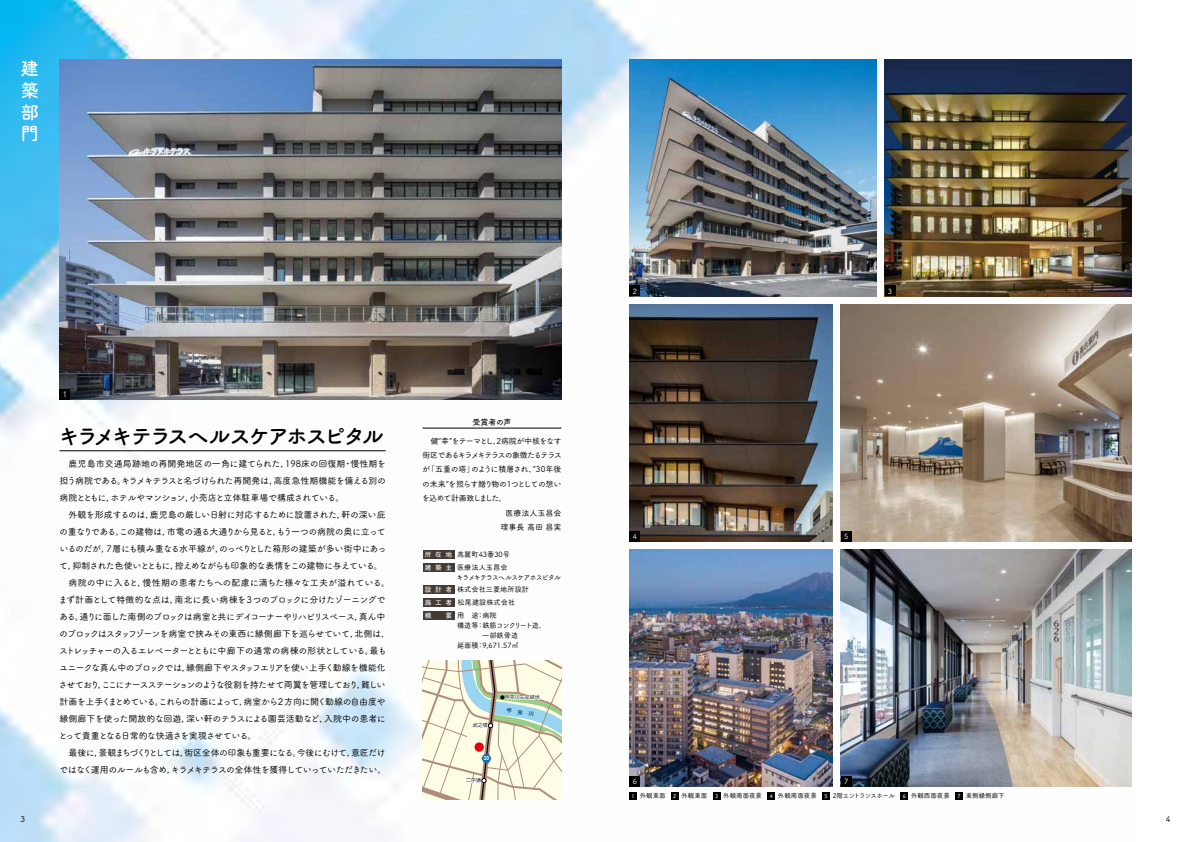
<style>
.page{position:relative;width:1191px;height:842px;background:#fff}
.page>*{position:absolute;margin:0;border:0;box-sizing:border-box;transform-origin:0 0}
.t1{font:22px "Tsuku A Rd Gothic Std B";letter-spacing:-.135em;color:#000}
.t2{font:18px/21.6px "Tsuku A Rd Gothic Std B";color:#fff;text-align:justify}
.t3{font:9px/17px "Tsuku A Rd Gothic Std M";letter-spacing:-.07em;color:#000;text-align:justify}
.t4{font:9px "Tsuku A Rd Gothic Std M";letter-spacing:-.045em;color:#000}
.t5{font:9px "Tsuku A Rd Gothic Std M";letter-spacing:-.11em;color:#000}
.t6{font:9px "Tsuku A Rd Gothic Std M";letter-spacing:-.105em;color:#000}
.t7{font:9px "Tsuku A Rd Gothic Std M";letter-spacing:-.05em;color:#000}
.t8{font:9px "Tsuku A Rd Gothic Std M";letter-spacing:-.035em;color:#000}
.t9{font:9px "Tsuku A Rd Gothic Std M";letter-spacing:-.005em;color:#000}
.t10{font:9px "Tsuku A Rd Gothic Std M";letter-spacing:-.09em;color:#000}
.t11{font:8px "Tsuku A Rd Gothic Std M";letter-spacing:-.11em;color:#000}
.t12{font:8px "Tsuku A Rd Gothic Std M";letter-spacing:-.085em;color:#000}
.t13{font:8px "Tsuku A Rd Gothic Std M";letter-spacing:-.035em;color:#000}
.t14{font:8px "Tsuku A Rd Gothic Std M";letter-spacing:-.145em;color:#000}
.t15{font:8px "Tsuku A Rd Gothic Std M";color:#000}
.t16{font:8px "Tsuku A Rd Gothic Std D";letter-spacing:-.02em;color:#000}
.t17{font:7.2px/12.3px "Tsuku A Rd Gothic Std M";color:#000}
.t18{font:7.2px/9.9px "Tsuku A Rd Gothic Std M";letter-spacing:-.085em;color:#000}
.t19{font:7.2px "Tsuku A Rd Gothic Std M";letter-spacing:-.115em;color:#000}
.t20{font:7.2px "Tsuku A Rd Gothic Std M";color:#fff}
.t21{font:7.2px "Rodin NTLG Pro M";color:#fff}
.t22{font:6.8px "Tsuku A Rd Gothic Std D";color:#fff}
.t23{font:6.5px "Tsuku A Rd Gothic Std M";color:#000}
.t24{font:5px "Rodin Pro M";color:#000}
.t25{font:700 5px "UD Shin Go Pro";color:#fff;scale:.8 1}
.s1{font-family:"Tsuku A Rd Gothic Std D";font-size:6.8px;color:#fff}
.s2{font-family:"Tsuku A Rd Gothic Std D";font-size:5.2px;color:#fff}
</style>
<div class="page">
<img style="left:0;top:0;width:1132px;height:842px">
<img style="left:884px;top:60px;width:247px;height:236px">
<img style="left:629px;top:305px;width:203px;height:236px">
<img style="left:86px;top:60px;width:475px;height:340px">
<img style="left:60px;top:60px;width:26px;height:340px">
<div style="left:60px;top:389px;width:10px;height:11px;background:#000"></div>
<img style="left:629px;top:550px;width:203px;height:237px">
<img style="left:840px;top:550px;width:291px;height:237px">
<img style="left:629px;top:60px;width:247px;height:236px">
<img style="left:840px;top:305px;width:291px;height:236px">
<div style="left:629px;top:792px;width:7px;height:7px;background:#000"></div>
<div style="left:713px;top:792px;width:7px;height:7px;background:#000"></div>
<div style="left:768px;top:792px;width:7px;height:7px;background:#000"></div>
<div style="left:822px;top:792px;width:7px;height:7px;background:#000"></div>
<div style="left:900px;top:792px;width:8px;height:7px;background:#000"></div>
<div style="left:955px;top:792px;width:7px;height:7px;background:#000"></div>
<div style="left:671px;top:792px;width:7px;height:7px;background:#000"></div>
<hr style="left:60px;top:450px;width:326px;height:1px;background:#000">
<div style="left:629px;top:776px;width:11px;height:11px;background:#000"></div>
<div style="left:840px;top:776px;width:11px;height:11px;background:#000"></div>
<div style="left:629px;top:531px;width:11px;height:10px;background:#000"></div>
<div style="left:840px;top:531px;width:11px;height:10px;background:#000"></div>
<div style="left:629px;top:286px;width:11px;height:10px;background:#000"></div>
<div style="left:884px;top:286px;width:11px;height:10px;background:#000"></div>
<hr style="left:422px;top:428px;width:139px;height:1px;background:#000">
<div style="left:422px;top:550px;width:32px;height:8px;background:#443b36"></div>
<div style="left:422px;top:585px;width:32px;height:9px;background:#443b36"></div>
<div style="left:422px;top:598px;width:32px;height:9px;background:#443b36"></div>
<div style="left:422px;top:563px;width:32px;height:8px;background:#443b36"></div>
<div style="left:422px;top:611px;width:32px;height:8px;background:#443b36"></div>
<svg style="left:422px;top:660px;width:139px;height:139px;background:#e5e5d1"></svg>
<h2 class="t2" style="left:21px;top:57px;width:19px">建築部門</h2>
<p class="t21" style="left:62px;top:390px;width:6px">1</p>
<h1 class="t1" style="left:58px;top:419px;width:327px">キラメキテラスヘルスケアホスピタル</h1>
<p class="t3" style="left:60px;top:455px;width:328px;text-indent:9px">鹿児島市交通局跡地の再開発地区の一角に建てられた，198床の回復期・慢性期を担う病院である。キラメキテラスと名づけられた再開発は，高度急性期機能を備える別の病院とともに，ホテルやマンション，小売店と立体駐車場で構成されている。</p>
<p class="t4" style="left:69px;top:508px;width:319px">外観を形成するのは，鹿児島の厳しい日射に対応するために設置された，軒の深い庇</p>
<p class="t3" style="left:59px;top:523px;width:328px">の重なりである。この建物は，市電の通る大通りから見ると，もう一つの病院の奥に立って</p>
<p class="t4" style="left:59px;top:542px;width:328px">いるのだが，７層にも積み重なる水平線が，のっぺりとした箱形の建築が多い街中にあっ</p>
<p class="t3" style="left:59px;top:557px;width:325px">て，抑制された色使いとともに，控えめながらも印象的な表情をこの建物に与えている。</p>
<p class="t9" style="left:69px;top:576px;width:323px">病院の中に入ると，慢性期の患者たちへの配慮に満ちた様々な工夫が溢れている。</p>
<p class="t3" style="left:58px;top:591px;width:329px">まず計画として特徴的な点は，南北に長い病棟を３つのブロックに分けたゾーニングで</p>
<p class="t6" style="left:59px;top:610px;width:328px">ある。通りに面した南側のブロックは病室と共にデイコーナーやリハビリスペース，真ん中</p>
<p class="t7" style="left:59px;top:627px;width:332px">のブロックはスタッフゾーンを病室で挟みその東西に縁側廊下を巡らせていて，北側は，</p>
<p class="t3" style="left:59px;top:642px;width:329px">ストレッチャーの入るエレベーターとともに中廊下の通常の病棟の形状としている。最も</p>
<p class="t3" style="left:59px;top:659px;width:328px">ユニークな真ん中のブロックでは，縁側廊下やスタッフエリアを使い上手く動線を機能化</p>
<p class="t5" style="left:59px;top:678px;width:328px">させており，ここにナースステーションのような役割を持たせて両翼を管理しており，難しい</p>
<p class="t3" style="left:60px;top:693px;width:327px">計画を上手くまとめている。これらの計画によって，病室から２方向に開く動線の自由度や</p>
<p class="t8" style="left:60px;top:712px;width:328px">縁側廊下を使った開放的な回遊，深い軒のテラスによる園芸活動など，入院中の患者に</p>
<p class="t10" style="left:58px;top:729px;width:200px">とって貴重となる日常的な快適さを実現させている。</p>
<p class="t3" style="left:69px;top:744px;width:318px">最後に，景観まちづくりとしては，街区全体の印象も重要になる。今後にむけて，意匠だけ</p>
<p class="t3" style="left:59px;top:761px;width:329px">ではなく運用のルールも含め，キラメキテラスの全体性を獲得していっていただきたい。</p>
<p class="t16" style="left:472px;top:416px;width:41px">受賞者の声</p>
<p class="t12" style="left:422px;top:434px;width:140px">　健“幸”をテーマとし、2病院が中核をなす</p>
<p class="t14" style="left:422px;top:449px;width:141px">街区であるキラメキテラスの象徴たるテラス</p>
<p class="t13" style="left:422px;top:463px;width:141px">が「五重の塔」のように積層され、“30年後</p>
<p class="t11" style="left:422px;top:478px;width:141px">の未来”を照らす贈り物の１つとしての想い</p>
<p class="t11" style="left:422px;top:492px;width:87px">を込めて計画致しました。</p>
<p class="t15" style="left:505px;top:506px;width:57px">医療法人玉昌会</p>
<p class="t12" style="left:500px;top:521px;width:62px">理事長 髙田 昌実</p>
<p class="t17" style="left:425px;top:548px;width:87px"><span class="s1">所在地</span> 高麗町43番30号</p>
<p class="t17" style="left:425px;top:583px;width:106px"><span class="s1">設計者</span> 株式会社三菱地所設計<span class="s1">施工者</span> 松尾建設株式会社</p>
<p class="t18" style="left:456px;top:562px;width:106px">医療法人玉昌会<br>キラメキテラスヘルスケアホスピタル</p>
<p class="t22" style="left:425px;top:562px;width:29px">建築主</p>
<p class="t17" style="left:457px;top:609px;width:41px">用　途：病院</p>
<p class="t19" style="left:457px;top:620px;width:90px">構造等：鉄筋コンクリート造、</p>
<p class="t17" style="left:482px;top:628px;width:38px">一部鉄骨造</p>
<p class="t17" style="left:457px;top:638px;width:63px">延面積：9,671.57㎡</p>
<p class="t22" style="left:425px;top:610px;width:8px">概</p>
<p class="t22" style="left:445px;top:610px;width:8px">要</p>
<p class="t24" style="left:473px;top:722px;width:16px">武之橋</p>
<p class="t25" style="left:484px;top:754px;width:8px">20</p>
<p class="t24" style="left:466px;top:777px;width:16px">二中通</p>
<p class="t24" style="left:505px;top:694px;width:36px">甲突川左岸緑地</p>
<p class="t20" style="left:633px;top:285px;width:6px">2</p>
<p class="t20" style="left:888px;top:285px;width:6px">3</p>
<p class="t20" style="left:633px;top:531px;width:6px">4</p>
<p class="t20" style="left:844px;top:531px;width:6px">5</p>
<p class="t20" style="left:633px;top:776px;width:6px">6</p>
<p class="t20" style="left:844px;top:776px;width:6px">7</p>
<p class="t23" style="left:631px;top:791px;width:374px"><span class="s2">1</span> 外観東面 <span class="s2">2</span> 外観東面 <span class="s2">3</span> 外観南面夜景 <span class="s2">4</span> 外観南面夜景 <span class="s2">5</span> 2階エントランスホール <span class="s2">6</span> 外観西面夜景 <span class="s2">7</span> 東側縁側廊下</p>
<p class="t12" style="left:20px;top:813px;width:6px">3</p>
<p class="t12" style="left:1166px;top:813px;width:6px">4</p>
</div>
